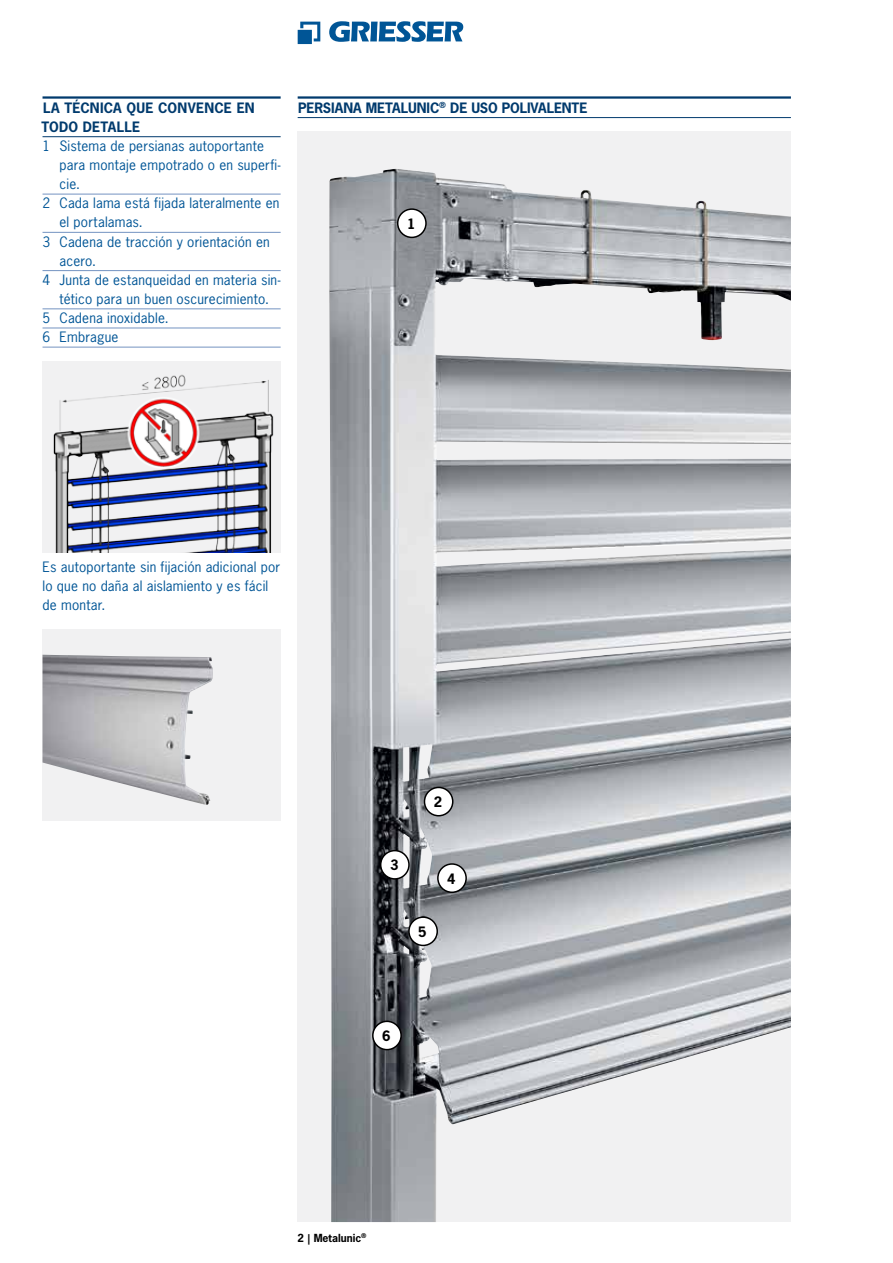
<style>
.page{position:relative;width:893px;height:1263px;background:#fff}
.page>*{position:absolute;margin:0;border:0;box-sizing:border-box;transform-origin:0 0}
.t1{font:13.5px/19.2px "News Gothic";letter-spacing:.015em;color:#005596}
.t2{font:700 13.5px/19.2px "News Gothic";color:#003a6d}
.t3{font:700 13.5px "News Gothic";color:#000}
.t4{font:700 10.5px "News Gothic";color:#000}
</style>
<div class="page">
<svg style="left:298px;top:22px;width:22px;height:22px"></svg>
<svg style="left:329px;top:21px;width:134px;height:21px"></svg>
<div style="left:43px;top:629px;width:238px;height:192px;background:#f1f1f2"></div>
<img style="left:43px;top:655px;width:170px;height:150px">
<div style="left:298px;top:132px;width:493px;height:1090px;background:#f1f1f2"></div>
<img style="left:329px;top:169px;width:462px;height:1053px">
<div style="left:43px;top:361px;width:238px;height:192px;background:#f1f1f2"></div>
<img style="left:53px;top:374px;width:221px;height:179px">
<div style="left:398px;top:209px;width:28px;height:28px;background:#fff;border-radius:50%"></div>
<div style="left:397px;top:208px;width:30px;height:30px;border:2px solid #000;border-radius:50%"></div>
<div style="left:424px;top:787px;width:29px;height:29px;background:#fff;border-radius:50%"></div>
<div style="left:424px;top:787px;width:29px;height:29px;border:2px solid #000;border-radius:50%"></div>
<div style="left:381px;top:851px;width:28px;height:28px;background:#fff;border-radius:50%"></div>
<div style="left:380px;top:850px;width:30px;height:30px;border:2px solid #000;border-radius:50%"></div>
<div style="left:409px;top:917px;width:28px;height:28px;background:#fff;border-radius:50%"></div>
<div style="left:408px;top:916px;width:30px;height:30px;border:2px solid #000;border-radius:50%"></div>
<div style="left:438px;top:864px;width:28px;height:28px;background:#fff;border-radius:50%"></div>
<div style="left:437px;top:863px;width:30px;height:30px;border:2px solid #000;border-radius:50%"></div>
<div style="left:373px;top:1021px;width:28px;height:28px;background:#fff;border-radius:50%"></div>
<div style="left:372px;top:1020px;width:30px;height:30px;border:2px solid #000;border-radius:50%"></div>
<hr style="left:43px;top:96px;width:238px;height:3px;background:#003a6d">
<hr style="left:43px;top:136px;width:238px;height:1px;background:#003a6d">
<hr style="left:43px;top:194px;width:238px;height:1px;background:#7493c1">
<hr style="left:43px;top:232px;width:238px;height:1px;background:#7493c1">
<hr style="left:43px;top:270px;width:238px;height:1px;background:#7493c1">
<hr style="left:43px;top:309px;width:238px;height:1px;background:#7493c1">
<hr style="left:43px;top:328px;width:238px;height:1px;background:#7493c1">
<hr style="left:43px;top:347px;width:238px;height:1px;background:#7493c1">
<hr style="left:298px;top:96px;width:493px;height:3px;background:#003a6d">
<hr style="left:298px;top:117px;width:493px;height:1px;background:#003a6d">
<p class="t2" style="left:41px;top:98px;width:215px">LA TÉCNICA QUE CONVENCE EN<br>TODO DETALLE</p>
<p class="t1" style="left:43px;top:136px;width:223px">1 Sistema de persianas autoportante</p>
<p class="t1" style="left:60px;top:155px;width:223px">para montaje empotrado o en superfi-</p>
<p class="t1" style="left:60px;top:174px;width:22px">cie.</p>
<p class="t1" style="left:43px;top:194px;width:238px">2 Cada lama está fijada lateralmente en</p>
<p class="t1" style="left:60px;top:213px;width:85px">el portalamas.</p>
<p class="t1" style="left:43px;top:232px;width:229px">3 Cadena de tracción y orientación en</p>
<p class="t1" style="left:60px;top:251px;width:38px">acero.</p>
<p class="t1" style="left:43px;top:270px;width:240px">4 Junta de estanqueidad en materia sin-</p>
<p class="t1" style="left:60px;top:289px;width:211px">tético para un buen oscurecimiento.</p>
<p class="t1" style="left:43px;top:308px;width:128px">5 Cadena inoxidable.</p>
<p class="t1" style="left:43px;top:327px;width:78px">6 Embrague</p>
<p class="t2" style="left:298px;top:98px;width:291px">PERSIANA METALUNIC<sup>®</sup> DE USO POLIVALENTE</p>
<p class="t3" style="left:407px;top:215px;width:10px">1</p>
<p class="t1" style="left:43px;top:557px;width:239px">Es autoportante sin fijación adicional por lo que no daña al aislamiento y es fácil de montar.</p>
<p class="t3" style="left:434px;top:793px;width:10px">2</p>
<p class="t3" style="left:390px;top:856px;width:10px">3</p>
<p class="t3" style="left:418px;top:923px;width:10px">5</p>
<p class="t3" style="left:447px;top:869px;width:10px">4</p>
<p class="t3" style="left:382px;top:1027px;width:10px">6</p>
<p class="t4" style="left:298px;top:1231px;width:70px">2 | METALUNIC<sup>®</sup></p>
</div>
